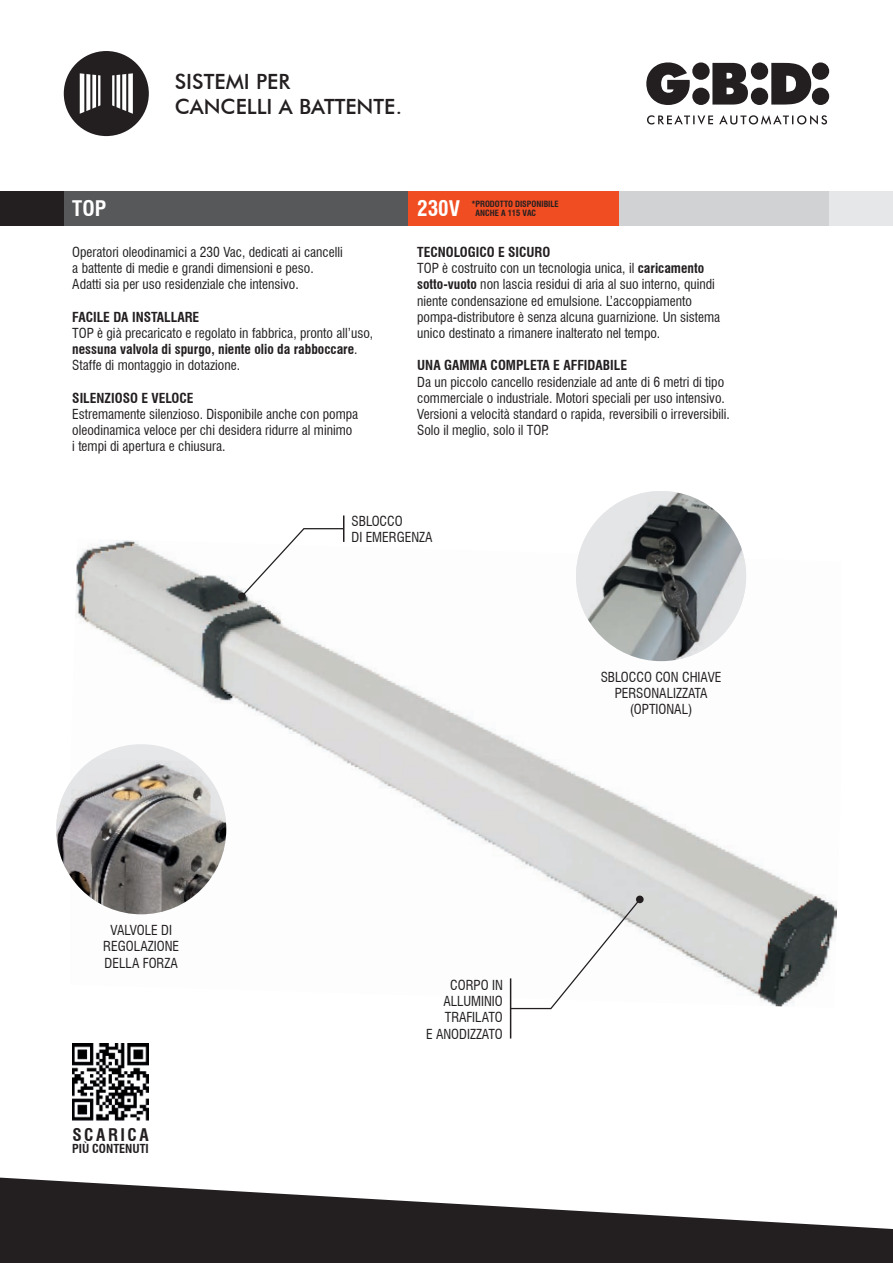
<style>
.page{position:relative;width:893px;height:1263px;background:#fff}
.page>*{position:absolute;margin:0;border:0;box-sizing:border-box;transform-origin:0 0}
.t1{font:500 21px/25.2px "Futura BT";color:#231f20}
.t2{font:700 condensed 21px "Swiss 721 BT";color:#fff}
.t3{font:700 condensed 17.1px "Swiss 721 BT";letter-spacing:.15em;color:#231f20}
.t4{font:condensed 13.5px/16.2px "Swiss 721 BT";color:#231f20}
.t5{font:700 condensed 13.5px "Swiss 721 BT";color:#231f20}
.t6{font:700 condensed 12.15px "Swiss 721 BT";color:#231f20}
.t7{font:700 condensed 8.4px/9px "Swiss 721 BT";color:#231f20}
.s1{font-weight:700}
</style>
<div class="page">
<svg style="left:0;top:1177px;width:893px;height:86px;fill:#231f20"></svg>
<div style="left:64px;top:191px;width:829px;height:34px;background:#e6e7e9"></div>
<div style="left:0;top:191px;width:64px;height:34px;background:#231f20"></div>
<svg style="left:646px;top:62px;width:183px;height:63px"></svg>
<div style="left:64px;top:51px;width:85px;height:85px;background:#231f20;border-radius:50%"></div>
<svg style="left:80px;top:73px;width:53px;height:41px"></svg>
<div style="left:64px;top:191px;width:344px;height:34px;background:#57585a"></div>
<div style="left:619px;top:191px;width:210px;height:34px;background:#d1d2d4"></div>
<div style="left:408px;top:191px;width:211px;height:34px;background:#f04d22"></div>
<img style="left:72px;top:1044px;width:77px;height:76px">
<img style="left:75px;top:538px;width:514px;height:252px">
<img style="left:691px;top:559px;width:146px;height:448px">
<img style="left:577px;top:621px;width:114px;height:338px">
<img style="left:168px;top:790px;width:416px;height:120px">
<img style="left:70px;top:876px;width:44px;height:34px">
<img style="left:115px;top:910px;width:53px;height:5px">
<svg style="left:509px;top:897px;width:133px;height:113px"></svg>
<div style="left:636px;top:895px;width:8px;height:8px;background:#231f20;border-radius:50%"></div>
<hr style="left:510px;top:978px;width:1px;height:60px;background:#231f20">
<div style="left:238px;top:592px;width:8px;height:8px;background:#231f20;border-radius:50%"></div>
<svg style="left:240px;top:515px;width:105px;height:83px"></svg>
<svg style="left:576px;top:491px;width:170px;height:170px;background:#8e9293"></svg>
<img style="left:588px;top:491px;width:73px;height:42px">
<svg style="left:56px;top:744px;width:170px;height:170px;background:#93908e"></svg>
<svg style="left:74px;top:767px;width:10px;height:10px"></svg>
<h1 class="t1" style="left:175px;top:69px;width:229px">SISTEMI PER<br>CANCELLI A BATTENTE.</h1>
<h1 class="t2" style="left:72px;top:196px;width:35px">TOP</h1>
<h1 class="t2" style="left:417px;top:196px;width:44px">230V</h1>
<p class="t7" style="left:476px;top:199px;width:85px;text-indent:-4px">* PRODOTTO DISPONIBILE<br>ANCHE A 115 VAC</p>
<p class="t4" style="left:72px;top:244px;width:272px">Operatori oleodinamici a 230 Vac, dedicati ai cancelli a battente di medie e grandi dimensioni e peso.<br>Adatti sia per uso residenziale che intensivo.</p>
<p class="t5" style="left:72px;top:309px;width:129px">FACILE DA INSTALLARE</p>
<p class="t4" style="left:72px;top:325px;width:303px">TOP è già precaricato e regolato in fabbrica, pronto all’uso, <span class="s1">nessuna valvola di spurgo, niente olio da rabboccare</span>.<br>Staffe di montaggio in dotazione.</p>
<p class="t5" style="left:72px;top:390px;width:123px">SILENZIOSO E VELOCE</p>
<p class="t4" style="left:72px;top:406px;width:287px">Estremamente silenzioso. Disponibile anche con pompa oleodinamica veloce per chi desidera ridurre al minimo i tempi di apertura e chiusura.</p>
<p class="t4" style="left:417px;top:244px;width:304px"><span class="s1">TECNOLOGICO E SICURO<br></span>TOP è costruito con un tecnologia unica, il <span class="s1">caricamento sotto-vuoto</span> non lascia residui di aria al suo interno, quindi niente condensazione ed emulsione. L’accoppiamento pompa-distributore è senza alcuna guarnizione. Un sistema unico destinato a rimanere inalterato nel tempo.</p>
<p class="t5" style="left:417px;top:357px;width:211px">UNA GAMMA COMPLETA E AFFIDABILE</p>
<p class="t4" style="left:417px;top:373px;width:314px">Da un piccolo cancello residenziale ad ante di 6 metri di tipo commerciale o industriale. Motori speciali per uso intensivo.<br>Versioni a velocità standard o rapida, reversibili o irreversibili.<br>Solo il meglio, solo il TOP.</p>
<p class="t4" style="left:103px;top:922px;width:77px;text-align:center">VALVOLE DI<br>REGOLAZIONE<br>DELLA FORZA</p>
<p class="t3" style="left:72px;top:1124px;width:78px">SCARICA</p>
<p class="t6" style="left:72px;top:1141px;width:78px">PIÙ CONTENUTI</p>
<p class="t4" style="left:351px;top:513px;width:83px">SBLOCCO<br>DI EMERGENZA</p>
<p class="t4" style="left:601px;top:669px;width:122px;text-align:center">SBLOCCO CON CHIAVE<br>PERSONALIZZATA (OPTIONAL)</p>
<p class="t4" style="left:426px;top:977px;width:78px;text-align:right">CORPO IN<br>ALLUMINIO<br>TRAFILATO<br>E ANODIZZATO</p>
</div>
